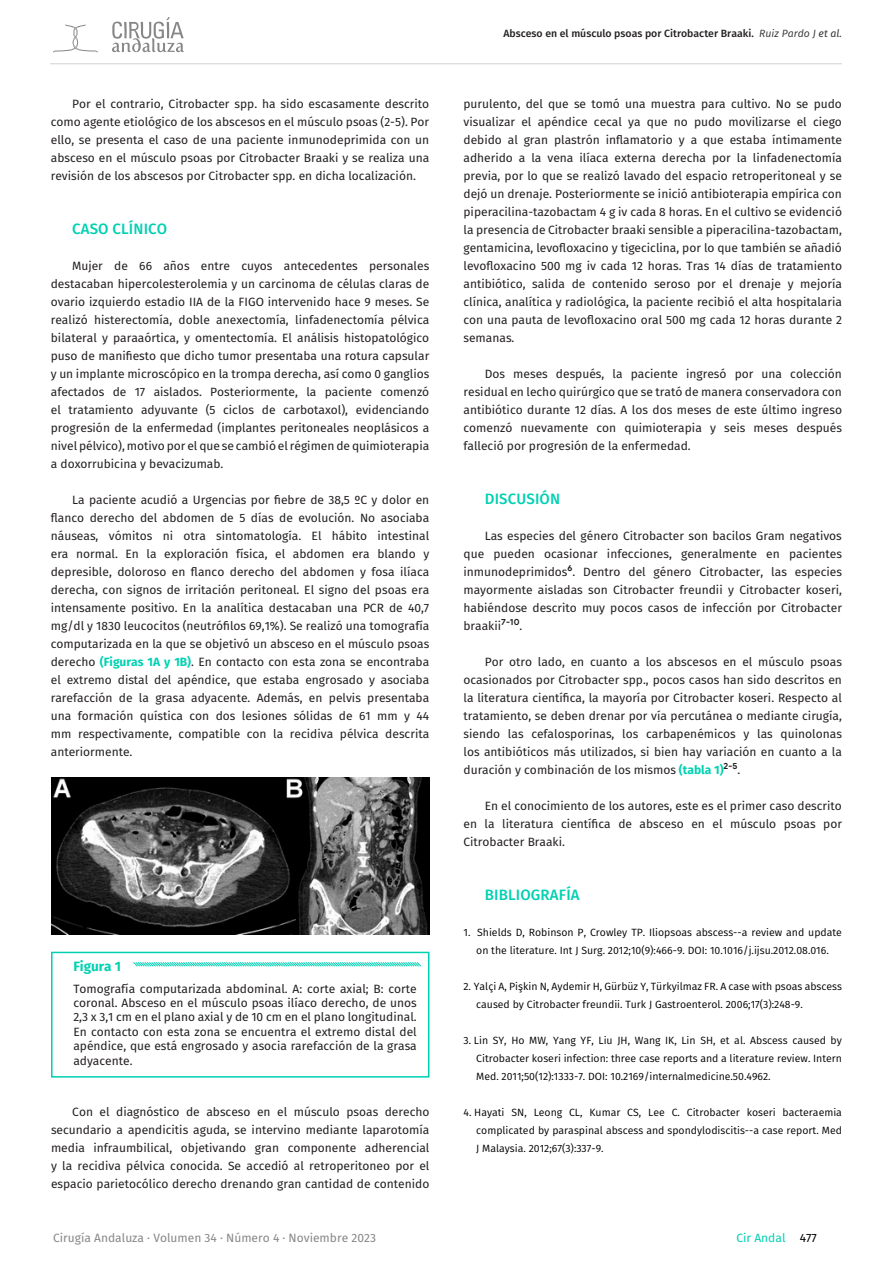
<style>
.page{position:relative;width:893px;height:1263px;background:#fff}
.page>*{position:absolute;margin:0;border:0;box-sizing:border-box;transform-origin:0 0}
.CUERPO___SANGRIAS{font:500 15px "Fira Sans";letter-spacing:.01em;color:#00d1b2}
.Pie_Foto_-_Nombre{font:700 13.5px "Fira Sans";color:#00d1b2}
.CUERPO___SANGRIAS-2{font:12px/18px "Fira Sans";color:#231f20;text-align:justify}
.t1{font:12px "Fira Sans";color:#878787}
.t2{font:12px "Fira Sans";color:#00d1b2}
.t3{font:10.5px/18px "Fira Sans";color:#000;text-align:justify}
.t4{font:500 10.5px "Fira Sans";color:#231f20}
.s1{font-weight:700;color:#00d1b2}
.s2{font-weight:400;font-style:italic;color:#333}
.s3{color:#000}
</style>
<div class="page">
<svg style="left:53px;top:24px;width:45px;height:29px"></svg>
<svg style="left:112px;top:17px;width:72px;height:35px"></svg>
<hr style="left:50px;top:64px;width:792px;height:1px;background:#d1d1d1">
<div style="left:51px;top:952px;width:378px;height:125px;border:2px solid #00d1b2"></div>
<svg style="left:133px;top:962px;width:289px;height:5px"></svg>
<img style="left:51px;top:777px;width:378px;height:158px">
<p class="CUERPO___SANGRIAS-2" style="left:51px;top:94px;width:380px;text-indent:21px">Por el contrario, Citrobacter spp. ha sido escasamente descrito como agente etiológico de los abscesos en el músculo psoas (2-5). Por ello, se presenta el caso de una paciente inmunodeprimida con un absceso en el músculo psoas por Citrobacter Braaki y se realiza una revisión de los abscesos por Citrobacter spp. en dicha localización.</p>
<p class="CUERPO___SANGRIAS" style="left:72px;top:217px;width:97px">CASO CLÍNICO</p>
<p class="CUERPO___SANGRIAS-2" style="left:51px;top:256px;width:380px;text-indent:21px">Mujer de 66 años entre cuyos antecedentes personales destacaban hipercolesterolemia y un carcinoma de células claras de ovario izquierdo estadio IIA de la FIGO intervenido hace 9 meses. Se realizó histerectomía, doble anexectomía, linfadenectomía pélvica bilateral y paraaórtica, y omentectomía. El análisis histopatológico puso de manifiesto que dicho tumor presentaba una rotura capsular y un implante microscópico en la trompa derecha, así como 0 ganglios afectados de 17 aislados. Posteriormente, la paciente comenzó el tratamiento adyuvante (5 ciclos de carbotaxol), evidenciando progresión de la enfermedad (implantes peritoneales neoplásicos a nivel pélvico), motivo por el que se cambió el régimen de quimioterapia a doxorrubicina y bevacizumab.</p>
<p class="CUERPO___SANGRIAS-2" style="left:51px;top:490px;width:380px;text-indent:21px">La paciente acudió a Urgencias por fiebre de 38,5 ºC y dolor en flanco derecho del abdomen de 5 días de evolución. No asociaba náuseas, vómitos ni otra sintomatología. El hábito intestinal era normal. En la exploración física, el abdomen era blando y depresible, doloroso en flanco derecho del abdomen y fosa ilíaca derecha, con signos de irritación peritoneal. El signo del psoas era intensamente positivo. En la analítica destacaban una PCR de 40,7 mg/dl y 1830 leucocitos (neutrófilos 69,1%). Se realizó una tomografía computarizada en la que se objetivó un absceso en el músculo psoas derecho <span class="s1">(Figuras 1A y 1B)</span>. En contacto con esta zona se encontraba el extremo distal del apéndice, que estaba engrosado y asociaba rarefacción de la grasa adyacente. Además, en pelvis presentaba una formación quística con dos lesiones sólidas de 61 mm y 44 mm respectivamente, compatible con la recidiva pélvica descrita anteriormente.</p>
<p class="Pie_Foto_-_Nombre" style="left:73px;top:955px;width:49px">Figura 1</p>
<p class="CUERPO___SANGRIAS-2" style="left:73px;top:981px;width:345px;line-height:14.4px">Tomografía computarizada abdominal. A: corte axial; B: corte coronal. Absceso en el músculo psoas ilíaco derecho, de unos 2,3 x 3,1 cm en el plano axial y de 10 cm en el plano longitudinal.<br>En contacto con esta zona se encuentra el extremo distal del apéndice, que está engrosado y asocia rarefacción de la grasa adyacente.</p>
<p class="CUERPO___SANGRIAS-2" style="left:51px;top:1102px;width:380px;text-indent:21px">Con el diagnóstico de absceso en el músculo psoas derecho secundario a apendicitis aguda, se intervino mediante laparotomía media infraumbilical, objetivando gran componente adherencial y la recidiva pélvica conocida. Se accedió al retroperitoneo por el espacio parietocólico derecho drenando gran cantidad de contenido</p>
<p class="t4" style="left:503px;top:25px;width:340px">Absceso en el músculo psoas por Citrobacter Braaki. <span class="s2">Ruiz Pardo J</span> <span class="s2">et al.</span></p>
<p class="CUERPO___SANGRIAS-2" style="left:463px;top:94px;width:380px">purulento, del que se tomó una muestra para cultivo. No se pudo visualizar el apéndice cecal ya que no pudo movilizarse el ciego debido al gran plastrón inflamatorio y a que estaba íntimamente adherido a la vena ilíaca externa derecha por la linfadenectomía previa, por lo que se realizó lavado del espacio retroperitoneal y se dejó un drenaje. Posteriormente se inició antibioterapia empírica con piperacilina-tazobactam 4 g iv cada 8 horas. En el cultivo se evidenció la presencia de Citrobacter braaki sensible a piperacilina-tazobactam, gentamicina, levofloxacino y tigeciclina, por lo que también se añadió levofloxacino 500 mg iv cada 12 horas. Tras 14 días de tratamiento antibiótico, salida de contenido seroso por el drenaje y mejoría clínica, analítica y radiológica, la paciente recibió el alta hospitalaria con una pauta de levofloxacino oral 500 mg cada 12 horas durante 2 semanas.</p>
<p class="CUERPO___SANGRIAS-2" style="left:463px;top:364px;width:380px;text-indent:21px">Dos meses después, la paciente ingresó por una colección residual en lecho quirúrgico que se trató de manera conservadora con antibiótico durante 12 días. A los dos meses de este último ingreso comenzó nuevamente con quimioterapia y seis meses después falleció por progresión de la enfermedad.</p>
<p class="CUERPO___SANGRIAS" style="left:485px;top:487px;width:77px">DISCUSIÓN</p>
<p class="CUERPO___SANGRIAS-2" style="left:463px;top:526px;width:380px;text-indent:21px">Las especies del género Citrobacter son bacilos Gram negativos que pueden ocasionar infecciones, generalmente en pacientes inmunodeprimidos<sup>6</sup>. Dentro del género Citrobacter, las especies mayormente aisladas son Citrobacter freundii y Citrobacter koseri, habiéndose descrito muy pocos casos de infección por Citrobacter braakii<sup>7-10</sup>.</p>
<p class="CUERPO___SANGRIAS-2" style="left:463px;top:652px;width:380px;text-indent:21px">Por otro lado, en cuanto a los abscesos en el músculo psoas ocasionados por Citrobacter spp., pocos casos han sido descritos en la literatura científica, la mayoría por Citrobacter koseri. Respecto al tratamiento, se deben drenar por vía percutánea o mediante cirugía, siendo las cefalosporinas, los carbapenémicos y las quinolonas los antibióticos más utilizados, si bien hay variación en cuanto a la duración y combinación de los mismos <span class="s1">(tabla 1)</span><sup>2-5</sup>.</p>
<p class="CUERPO___SANGRIAS-2" style="left:463px;top:796px;width:380px;text-indent:21px">En el conocimiento de los autores, este es el primer caso descrito en la literatura científica de absceso en el músculo psoas por Citrobacter Braaki.</p>
<p class="CUERPO___SANGRIAS" style="left:485px;top:883px;width:96px">BIBLIOGRAFÍA</p>
<p class="t3" style="left:463px;top:923px;width:380px;text-align:center">1. Shields D, Robinson P, Crowley TP. Iliopsoas abscess--a review and update on the literature. Int J Surg. 2012;10(9):466-9. DOI: 10.1016/j.ijsu.2012.08.016.</p>
<p class="t3" style="left:476px;top:977px;width:367px;text-indent:-13px">2. Yalçi A, Pişkin N, Aydemir H, Gürbüz Y, Türkyilmaz FR. A case with psoas abscess caused by Citrobacter freundii. Turk J Gastroenterol. 2006;17(3):248-9.</p>
<p class="t3" style="left:476px;top:1031px;width:367px;text-indent:-13px">3. Lin SY, Ho MW, Yang YF, Liu JH, Wang IK, Lin SH, et al. Abscess caused by Citrobacter koseri infection: three case reports and a literature review. Intern Med. 2011;50(12):1333-7. DOI: 10.2169/internalmedicine.50.4962.</p>
<p class="t3" style="left:476px;top:1103px;width:367px;text-indent:-13px">4. Hayati SN, Leong CL, Kumar CS, Lee C. Citrobacter koseri bacteraemia complicated by paraspinal abscess and spondylodiscitis--a case report. Med J Malaysia. 2012;67(3):337-9.</p>
<p class="t1" style="left:53px;top:1229px;width:324px">Cirugía Andaluza · Volumen 34 · Número 4 · Noviembre 2023</p>
<p class="t2" style="left:736px;top:1229px;width:82px">Cir Andal <span class="s3">477</span></p>
</div>
